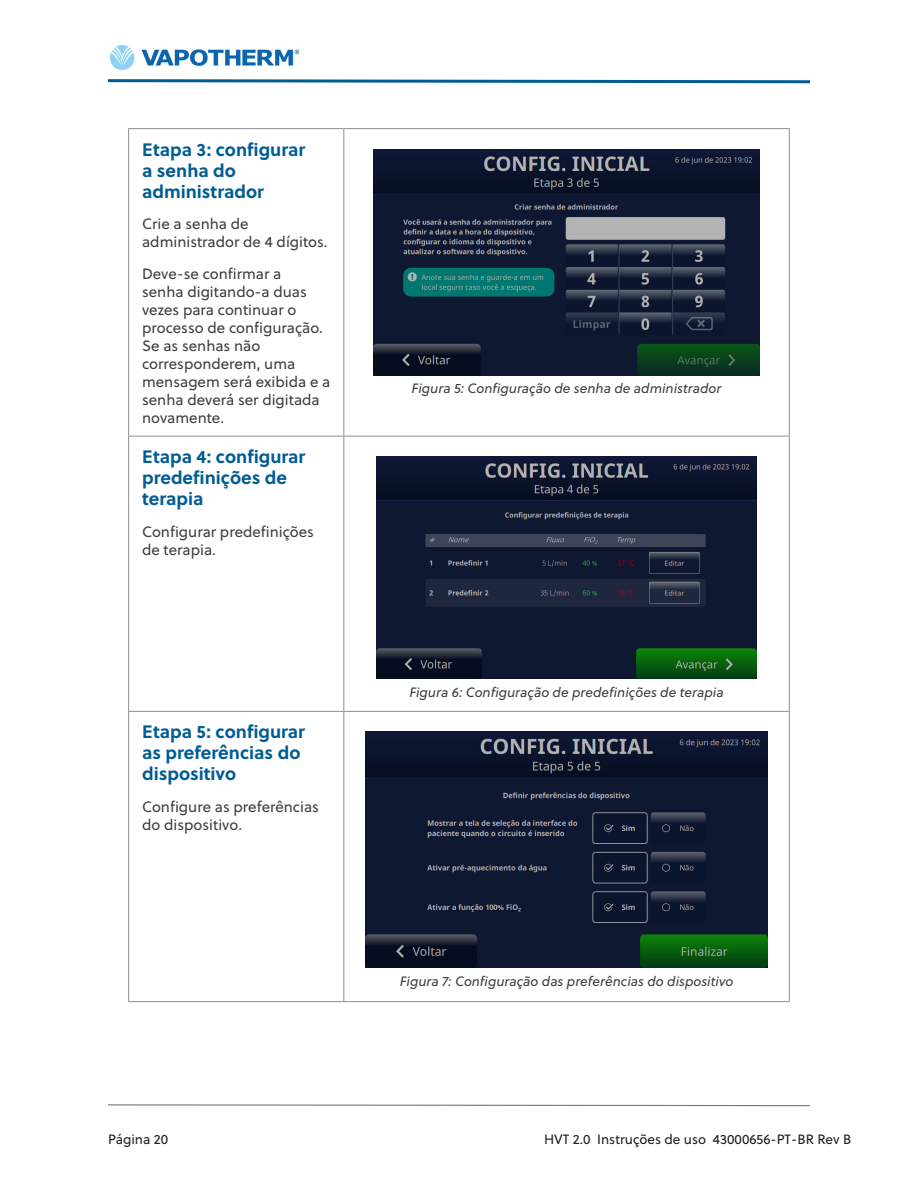
<style>
.page{position:relative;width:918px;height:1188px;background:#fff}
.page>*{position:absolute;margin:0;border:0;box-sizing:border-box;transform-origin:0 0}
.Header_4{font:700 18px/21px "Soleil";color:#005c93}
.Table_text_10_pt_lef{font:15px/18px "Soleil";color:#3e3e3f}
.t1{font:italic 13.5px "Soleil";color:#3e3e3f}
.t2{font:13.5px "Soleil";color:#231f20}
.s1{font-style:inherit}
</style>
<div class="page">
<svg style="left:108px;top:1104px;width:702px;height:3px"></svg>
<svg style="left:108px;top:79px;width:702px;height:5px"></svg>
<img style="left:111px;top:45px;width:188px;height:25px">
<hr style="left:128px;top:128px;width:216px;height:1px;background:#8d8f92">
<hr style="left:128px;top:129px;width:1px;height:307px;background:#8d8f92">
<hr style="left:344px;top:128px;width:446px;height:1px;background:#8d8f92">
<hr style="left:343px;top:129px;width:1px;height:307px;background:#8d8f92">
<hr style="left:789px;top:129px;width:1px;height:307px;background:#8d8f92">
<hr style="left:128px;top:436px;width:216px;height:1px;background:#8d8f92">
<hr style="left:128px;top:436px;width:1px;height:275px;background:#8d8f92">
<hr style="left:344px;top:436px;width:446px;height:1px;background:#8d8f92">
<hr style="left:343px;top:436px;width:1px;height:275px;background:#8d8f92">
<hr style="left:789px;top:436px;width:1px;height:275px;background:#8d8f92">
<hr style="left:128px;top:711px;width:216px;height:1px;background:#8d8f92">
<hr style="left:128px;top:712px;width:1px;height:289px;background:#8d8f92">
<hr style="left:344px;top:711px;width:446px;height:1px;background:#8d8f92">
<hr style="left:343px;top:712px;width:1px;height:289px;background:#8d8f92">
<hr style="left:789px;top:712px;width:1px;height:289px;background:#8d8f92">
<hr style="left:128px;top:1001px;width:216px;height:1px;background:#8d8f92">
<hr style="left:344px;top:1001px;width:446px;height:1px;background:#8d8f92">
<img style="left:374px;top:149px;width:385px;height:226px">
<img style="left:376px;top:457px;width:381px;height:222px">
<img style="left:365px;top:732px;width:403px;height:236px">
<p class="Header_4" style="left:142px;top:138px;width:165px">Etapa 3: configurar a senha do administrador</p>
<p class="Table_text_10_pt_lef" style="left:142px;top:214px;width:187px">Crie a senha de administrador de 4 dígitos.</p>
<p class="Table_text_10_pt_lef" style="left:142px;top:264px;width:190px">Deve-se confirmar a<br>senha digitando-a duas vezes para continuar o processo de configuração.<br>Se as senhas não corresponderem, uma mensagem será exibida e a senha deverá ser digitada novamente.</p>
<p class="Header_4" style="left:142px;top:445px;width:165px">Etapa 4: configurar predefinições de terapia</p>
<p class="Table_text_10_pt_lef" style="left:142px;top:522px;width:173px">Configurar predefinições de terapia.</p>
<p class="Header_4" style="left:142px;top:721px;width:164px">Etapa 5: configurar as preferências do dispositivo</p>
<p class="Table_text_10_pt_lef" style="left:142px;top:797px;width:178px">Configure as preferências do dispositivo.</p>
<p class="t1" style="left:412px;top:379px;width:311px">Figura 5: Configuração de senha de administrador</p>
<p class="t1" style="left:409px;top:683px;width:316px">Figura 6: Configuração de predefinições de terapia</p>
<p class="t1" style="left:400px;top:972px;width:335px">Figura 7: Configuração das preferências do dispositivo</p>
<p class="t2" style="left:108px;top:1129px;width:62px">Página 20</p>
<p class="t2" style="left:544px;top:1129px;width:309px">HVT 2.0 Instruções de uso <span class="s1">43000656-PT-BR Rev B</span></p>
</div>
